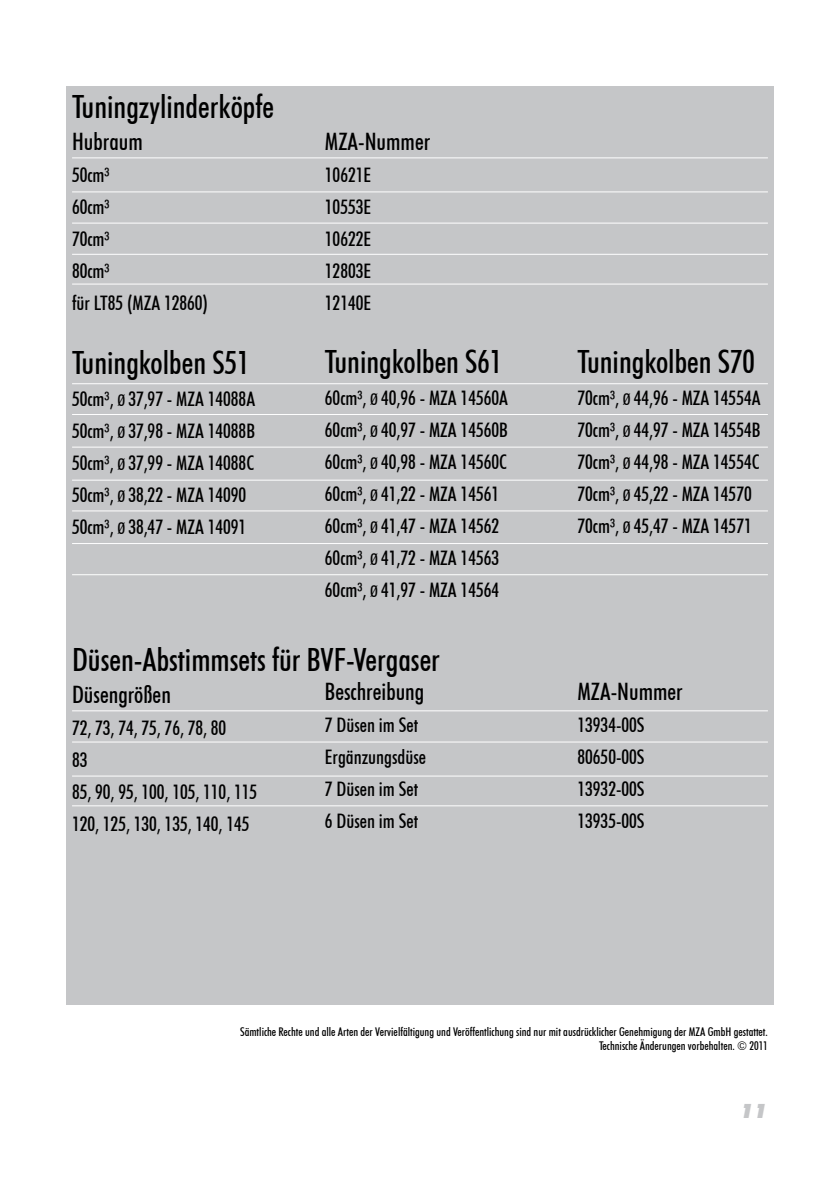
<style>
.page{position:relative;width:840px;height:1191px;background:#fff}
.page>*{position:absolute;margin:0;border:0;box-sizing:border-box;transform-origin:0 0}
.t1{font:500 condensed 32px "Futura BT";color:#000}
.t2{font:500 condensed 24px "Futura BT";color:#000}
.t3{font:500 condensed 20px/32px "Futura BT";color:#000}
.t4{font:italic 900 20px "Futura BT";color:#c5c6c8}
.t5{font:500 condensed 12px/14.4px "Futura BT";color:#000;text-align:right}
.s1{font-size:16px}
</style>
<div class="page">
<div style="left:66px;top:86px;width:707px;height:919px;background:#c5c6c8"></div>
<hr style="left:72px;top:157px;width:695px;height:1px;background:#fff">
<hr style="left:72px;top:191px;width:695px;height:1px;background:#fff">
<hr style="left:72px;top:223px;width:695px;height:1px;background:#fff">
<hr style="left:72px;top:254px;width:695px;height:1px;background:#fff">
<hr style="left:72px;top:283px;width:695px;height:1px;background:#fff">
<hr style="left:72px;top:383px;width:695px;height:1px;background:#fff">
<hr style="left:72px;top:414px;width:695px;height:1px;background:#fff">
<hr style="left:72px;top:446px;width:695px;height:1px;background:#fff">
<hr style="left:72px;top:479px;width:695px;height:1px;background:#fff">
<hr style="left:72px;top:510px;width:695px;height:1px;background:#fff">
<hr style="left:72px;top:543px;width:695px;height:1px;background:#fff">
<hr style="left:72px;top:574px;width:695px;height:1px;background:#fff">
<hr style="left:72px;top:710px;width:695px;height:1px;background:#fff">
<hr style="left:72px;top:741px;width:695px;height:1px;background:#fff">
<hr style="left:72px;top:775px;width:695px;height:1px;background:#fff">
<hr style="left:72px;top:805px;width:695px;height:1px;background:#fff">
<h1 class="t1" style="left:72px;top:87px;width:203px">Tuningzylinderköpfe</h1>
<p class="t2" style="left:72px;top:127px;width:72px">Hubraum</p>
<p class="t3" style="left:72px;top:159px;width:137px">50cm³<br>60cm³<br>70cm³<br>80cm³<br>für LT85 (MZA 12860)</p>
<h1 class="t1" style="left:72px;top:343px;width:179px">Tuningkolben S51</h1>
<p class="t3" style="left:72px;top:383px;width:184px">50cm³, <span class="s1">Ø</span> 37,97 - MZA 14088A<br>50cm³, <span class="s1">Ø</span> 37,98 - MZA 14088B<br>50cm³, <span class="s1">Ø</span> 37,99 - MZA 14088C<br>50cm³, <span class="s1">Ø</span> 38,22 - MZA 14090<br>50cm³, <span class="s1">Ø</span> 38,47 - MZA 14091</p>
<p class="t2" style="left:325px;top:127px;width:107px">MZA-Nummer</p>
<p class="t3" style="left:325px;top:159px;width:48px;text-align:justify">10621E 10553E 10622E 12803E 12140E</p>
<h1 class="t1" style="left:325px;top:342px;width:179px">Tuningkolben S61</h1>
<p class="t3" style="left:325px;top:382px;width:184px">60cm³, <span class="s1">Ø</span> 40,96 - MZA 14560A<br>60cm³, <span class="s1">Ø</span> 40,97 - MZA 14560B<br>60cm³, <span class="s1">Ø</span> 40,98 - MZA 14560C<br>60cm³, <span class="s1">Ø</span> 41,22 - MZA 14561<br>60cm³, <span class="s1">Ø</span> 41,47 - MZA 14562<br>60cm³, <span class="s1">Ø</span> 41,72 - MZA 14563<br>60cm³, <span class="s1">Ø</span> 41,97 - MZA 14564</p>
<h1 class="t1" style="left:72px;top:640px;width:369px">Düsen-Abstimmsets für BVF-Vergaser</h1>
<p class="t2" style="left:72px;top:680px;width:100px">Düsengrößen</p>
<p class="t3" style="left:72px;top:711px;width:186px">72, 73, 74, 75, 76, 78, 80<br>83<br>85, 90, 95, 100, 105, 110, 115<br>120, 125, 130, 135, 140, 145</p>
<p class="t2" style="left:325px;top:677px;width:101px">Beschreibung</p>
<p class="t3" style="left:325px;top:709px;width:103px">7 Düsen im Set<br>Ergänzungsdüse<br>7 Düsen im Set<br>6 Düsen im Set</p>
<h1 class="t1" style="left:577px;top:342px;width:179px">Tuningkolben S70</h1>
<p class="t3" style="left:577px;top:382px;width:184px">70cm³, <span class="s1">Ø</span> 44,96 - MZA 14554A<br>70cm³, <span class="s1">Ø</span> 44,97 - MZA 14554B<br>70cm³, <span class="s1">Ø</span> 44,98 - MZA 14554C<br>70cm³, <span class="s1">Ø</span> 45,22 - MZA 14570<br>70cm³, <span class="s1">Ø</span> 45,47 - MZA 14571</p>
<p class="t2" style="left:577px;top:677px;width:107px">MZA-Nummer</p>
<p class="t3" style="left:577px;top:709px;width:69px;text-align:justify">13934-00S 80650-00S 13932-00S 13935-00S</p>
<p class="t5" style="left:240px;top:1024px;width:529px">Sämtliche Rechte und alle Arten der Vervielfältigung und Veröffentlichung sind nur mit ausdrücklicher Genehmigung der MZA GmbH gestattet.<br>Technische Änderungen vorbehalten. © 2011</p>
<p class="t4" style="left:740px;top:1099px;width:29px">11</p>
</div>
